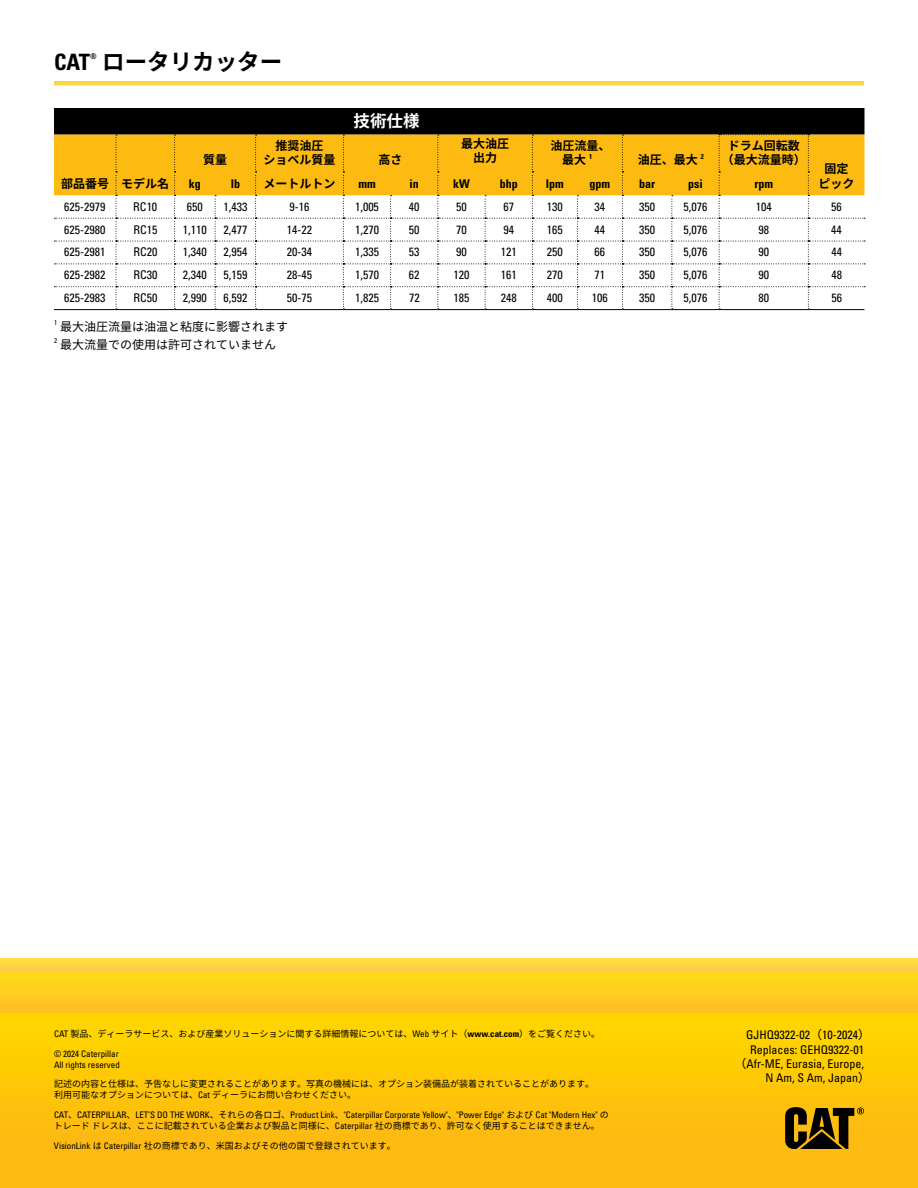
<style>
.page{position:relative;width:918px;height:1188px;background:#fff}
.page>*{position:absolute;margin:0;border:0;box-sizing:border-box;transform-origin:0 0}
.t1{font:700 22.5px "Noto Sans CJ Kjp";color:#000}
.t2{font:700 condensed 22.5px "Univers LT Std";color:#000}
.t3{font:700 16.5px "Noto Sans CJ Kjp";color:#fff}
.t4{font:condensed 12px "Univers LT Std";color:#000}
.t5{font:700 12px/14.4px "Noto Sans CJ Kjp";color:#000;text-align:center}
.t6{font:12px "Noto Sans CJ Kjp";color:#000}
.t7{font:700 condensed 12px "Univers LT Std";color:#000}
.t8{font:9px/10.8px "Noto Sans CJ Kjp";color:#000}
.t9{font:condensed 9px/10.8px "Univers LT Std";letter-spacing:-.005em;color:#000}
.t10{font:700 condensed 7.8px "Univers LT Std";color:#000}
.t11{font:700 condensed 7.05px "Univers LT Std";color:#000}
.t12{font:condensed 7.05px "Univers LT Std";color:#000}
.s1{font-family:"Univers LT Std";font-stretch:condensed}
.s2{font-family:"Univers LT Std";font-weight:700;font-stretch:condensed}
.s3{font-family:"Noto Sans CJ Kjp";font-stretch:normal}
</style>
<div class="page">
<hr style="left:54px;top:309px;width:62px;height:1px;background:#000">
<hr style="left:116px;top:309px;width:59px;height:1px;background:#000">
<hr style="left:175px;top:309px;width:40px;height:1px;background:#000">
<hr style="left:215px;top:309px;width:41px;height:1px;background:#000">
<hr style="left:256px;top:309px;width:87px;height:1px;background:#000">
<hr style="left:343px;top:309px;width:48px;height:1px;background:#000">
<hr style="left:391px;top:309px;width:47px;height:1px;background:#000">
<hr style="left:438px;top:309px;width:47px;height:1px;background:#000">
<hr style="left:485px;top:309px;width:47px;height:1px;background:#000">
<hr style="left:532px;top:309px;width:45px;height:1px;background:#000">
<hr style="left:577px;top:309px;width:45px;height:1px;background:#000">
<hr style="left:808px;top:309px;width:56px;height:1px;background:#000">
<hr style="left:622px;top:309px;width:50px;height:1px;background:#000">
<hr style="left:672px;top:309px;width:47px;height:1px;background:#000">
<hr style="left:719px;top:309px;width:89px;height:1px;background:#000">
<svg style="left:54px;top:108px;width:811px;height:201px"></svg>
<div style="left:0;top:1012px;width:918px;height:176px;background:linear-gradient(to bottom,#ffd500,#fdb415)"></div>
<div style="left:0;top:972px;width:918px;height:40px;background:linear-gradient(to right,#ffcd20,#ffcd20)"></div>
<div style="left:0;top:958px;width:918px;height:14px;background:#ffd444"></div>
<svg style="left:785px;top:1107px;width:79px;height:42px;background:#694e06"></svg>
<h1 class="t2" style="left:54px;top:48px;width:38px">CAT</h1>
<p class="t10" style="left:90px;top:51px;width:8px">®</p>
<h1 class="t1" style="left:102px;top:49px;width:181px">ロータリカッター</h1>
<p class="t5" style="left:203px;top:153px;width:25px">質量</p>
<p class="t5" style="left:263px;top:139px;width:73px">推奨油圧<br>ショベル質量</p>
<h2 class="t3" style="left:354px;top:111px;width:67px">技術仕様</h2>
<p class="t5" style="left:379px;top:153px;width:26px">高さ</p>
<p class="t5" style="left:461px;top:136px;width:49px">最大油圧出力</p>
<p class="t5" style="left:562px;top:139px;width:50px;text-align:left;text-indent:-12px">油圧流量、最大</p>
<p class="t11" style="left:589px;top:152px;width:5px">1</p>
<p class="t5" style="left:638px;top:153px;width:61px">油圧、最大</p>
<p class="t11" style="left:701px;top:152px;width:5px">2</p>
<p class="t5" style="left:722px;top:139px;width:85px">ドラム回転数（最大流量時）</p>
<p class="t5" style="left:824px;top:162px;width:25px">固定</p>
<p class="t5" style="left:61px;top:177px;width:110px">部品番号 モデル名</p>
<p class="t7" style="left:189px;top:176px;width:13px">kg</p>
<p class="t7" style="left:231px;top:176px;width:11px">lb</p>
<p class="t5" style="left:264px;top:177px;width:73px">メートルトン</p>
<p class="t7" style="left:358px;top:176px;width:19px">mm</p>
<p class="t7" style="left:410px;top:176px;width:11px">in</p>
<p class="t7" style="left:453px;top:176px;width:18px">kW</p>
<p class="t7" style="left:500px;top:176px;width:19px">bhp</p>
<p class="t7" style="left:546px;top:176px;width:19px">lpm</p>
<p class="t7" style="left:590px;top:176px;width:22px">gpm</p>
<p class="t7" style="left:639px;top:176px;width:17px">bar</p>
<p class="t7" style="left:688px;top:176px;width:16px">psi</p>
<p class="t7" style="left:754px;top:176px;width:20px">rpm</p>
<p class="t5" style="left:818px;top:177px;width:37px">ピック</p>
<p class="t4" style="left:64px;top:199px;width:43px">625-2979</p>
<p class="t4" style="left:133px;top:199px;width:25px">RC10</p>
<p class="t4" style="left:187px;top:199px;width:17px">650</p>
<p class="t4" style="left:223px;top:199px;width:25px">1,433</p>
<p class="t4" style="left:290px;top:199px;width:21px">9-16</p>
<p class="t4" style="left:355px;top:199px;width:25px">1,005</p>
<p class="t4" style="left:409px;top:199px;width:12px">40</p>
<p class="t4" style="left:456px;top:199px;width:12px">50</p>
<p class="t4" style="left:503px;top:199px;width:12px">67</p>
<p class="t4" style="left:547px;top:199px;width:17px">130</p>
<p class="t4" style="left:595px;top:199px;width:12px">34</p>
<p class="t4" style="left:639px;top:199px;width:17px">350</p>
<p class="t4" style="left:684px;top:199px;width:25px">5,076</p>
<p class="t4" style="left:756px;top:199px;width:17px">104</p>
<p class="t4" style="left:831px;top:199px;width:12px">56</p>
<p class="t4" style="left:64px;top:222px;width:43px">625-2980</p>
<p class="t4" style="left:133px;top:222px;width:25px">RC15</p>
<p class="t4" style="left:183px;top:222px;width:25px">1,110</p>
<p class="t4" style="left:223px;top:222px;width:25px">2,477</p>
<p class="t4" style="left:287px;top:222px;width:27px">14-22</p>
<p class="t4" style="left:355px;top:222px;width:25px">1,270</p>
<p class="t4" style="left:409px;top:222px;width:12px">50</p>
<p class="t4" style="left:456px;top:222px;width:12px">70</p>
<p class="t4" style="left:503px;top:222px;width:12px">94</p>
<p class="t4" style="left:547px;top:222px;width:17px">165</p>
<p class="t4" style="left:595px;top:222px;width:12px">44</p>
<p class="t4" style="left:639px;top:222px;width:17px">350</p>
<p class="t4" style="left:684px;top:222px;width:25px">5,076</p>
<p class="t4" style="left:758px;top:222px;width:12px">98</p>
<p class="t4" style="left:831px;top:222px;width:12px">44</p>
<p class="t4" style="left:64px;top:245px;width:43px">625-2981</p>
<p class="t4" style="left:133px;top:245px;width:25px">RC20</p>
<p class="t4" style="left:183px;top:245px;width:25px">1,340</p>
<p class="t4" style="left:223px;top:245px;width:25px">2,954</p>
<p class="t4" style="left:287px;top:245px;width:27px">20-34</p>
<p class="t4" style="left:355px;top:245px;width:25px">1,335</p>
<p class="t4" style="left:409px;top:245px;width:12px">53</p>
<p class="t4" style="left:456px;top:245px;width:12px">90</p>
<p class="t4" style="left:501px;top:245px;width:17px">121</p>
<p class="t4" style="left:547px;top:245px;width:17px">250</p>
<p class="t4" style="left:595px;top:245px;width:12px">66</p>
<p class="t4" style="left:639px;top:245px;width:17px">350</p>
<p class="t4" style="left:684px;top:245px;width:25px">5,076</p>
<p class="t4" style="left:758px;top:245px;width:12px">90</p>
<p class="t4" style="left:831px;top:245px;width:12px">44</p>
<p class="t4" style="left:64px;top:267px;width:43px">625-2982</p>
<p class="t4" style="left:133px;top:267px;width:25px">RC30</p>
<p class="t4" style="left:183px;top:267px;width:25px">2,340</p>
<p class="t4" style="left:223px;top:267px;width:25px">5,159</p>
<p class="t4" style="left:287px;top:267px;width:27px">28-45</p>
<p class="t4" style="left:355px;top:267px;width:25px">1,570</p>
<p class="t4" style="left:409px;top:267px;width:12px">62</p>
<p class="t4" style="left:454px;top:267px;width:17px">120</p>
<p class="t4" style="left:501px;top:267px;width:17px">161</p>
<p class="t4" style="left:547px;top:267px;width:17px">270</p>
<p class="t4" style="left:595px;top:267px;width:12px">71</p>
<p class="t4" style="left:639px;top:267px;width:17px">350</p>
<p class="t4" style="left:684px;top:267px;width:25px">5,076</p>
<p class="t4" style="left:758px;top:267px;width:12px">90</p>
<p class="t4" style="left:831px;top:267px;width:12px">48</p>
<p class="t4" style="left:64px;top:290px;width:43px">625-2983</p>
<p class="t4" style="left:133px;top:290px;width:25px">RC50</p>
<p class="t4" style="left:183px;top:290px;width:25px">2,990</p>
<p class="t4" style="left:223px;top:290px;width:25px">6,592</p>
<p class="t4" style="left:287px;top:290px;width:27px">50-75</p>
<p class="t4" style="left:355px;top:290px;width:25px">1,825</p>
<p class="t4" style="left:409px;top:290px;width:12px">72</p>
<p class="t4" style="left:454px;top:290px;width:17px">185</p>
<p class="t4" style="left:501px;top:290px;width:17px">248</p>
<p class="t4" style="left:547px;top:290px;width:17px">400</p>
<p class="t4" style="left:592px;top:290px;width:17px">106</p>
<p class="t4" style="left:639px;top:290px;width:17px">350</p>
<p class="t4" style="left:684px;top:290px;width:25px">5,076</p>
<p class="t4" style="left:759px;top:290px;width:12px">80</p>
<p class="t4" style="left:831px;top:290px;width:12px">56</p>
<p class="t12" style="left:54px;top:318px;width:5px">1</p>
<p class="t6" style="left:60px;top:320px;width:230px">最大油圧流量は油温と粘度に影響されます</p>
<p class="t12" style="left:54px;top:336px;width:5px">2</p>
<p class="t6" style="left:60px;top:338px;width:218px">最大流量での使用は許可されていません</p>
<p class="t8" style="left:54px;top:1028px;width:548px"><span class="s1">CAT</span> 製品、ディーラサービス、および産業ソリューションに関する詳細情報については、<span class="s1">Web</span> サイト（<span class="s2">www.cat.com</span>）をご覧ください。</p>
<p class="t9" style="left:54px;top:1048px;width:67px">© 2024 Caterpillar<br>All rights reserved</p>
<p class="t8" style="left:54px;top:1079px;width:541px">記述の内容と仕様は、予告なしに変更されることがあります。写真の機械には、オプション装備品が装着されていることがあります。利用可能なオプションについては、<span class="s1">Cat</span> ディーラにお問い合わせください。</p>
<p class="t9" style="left:54px;top:1109px;width:556px">CAT<span class="s3">、</span>CATERPILLAR<span class="s3">、</span>LET’S DO THE WORK<span class="s3">、それらの各ロゴ、</span>Product Link<span class="s3">、</span>"Caterpillar Corporate Yellow"<span class="s3">、</span>"Power Edge" <span class="s3">および</span> Cat "Modern Hex" <span class="s3">の</span></p>
<p class="t8" style="left:54px;top:1116px;width:547px;line-height:19.8px">トレードドレスは、ここに記載されている企業および製品と同様に、<span class="s1">Caterpillar</span> 社の商標であり、許可なく使用することはできません。<br><span class="s1">VisionLink</span> は <span class="s1">Caterpillar</span> 社の商標であり、米国およびその他の国で登録されています。</p>
<p class="t4" style="left:746px;top:1027px;width:125px">GJHQ9322-02<span class="s3">（</span>10-2024<span class="s3">）</span></p>
<p class="t4" style="left:750px;top:1042px;width:115px">Replaces: GEHQ9322-01</p>
<p class="t4" style="left:734px;top:1056px;width:131px"><span class="s3">（</span>Afr-ME, Eurasia, Europe,</p>
<p class="t4" style="left:765px;top:1070px;width:106px">N Am, S Am, Japan<span class="s3">）</span></p>
</div>
